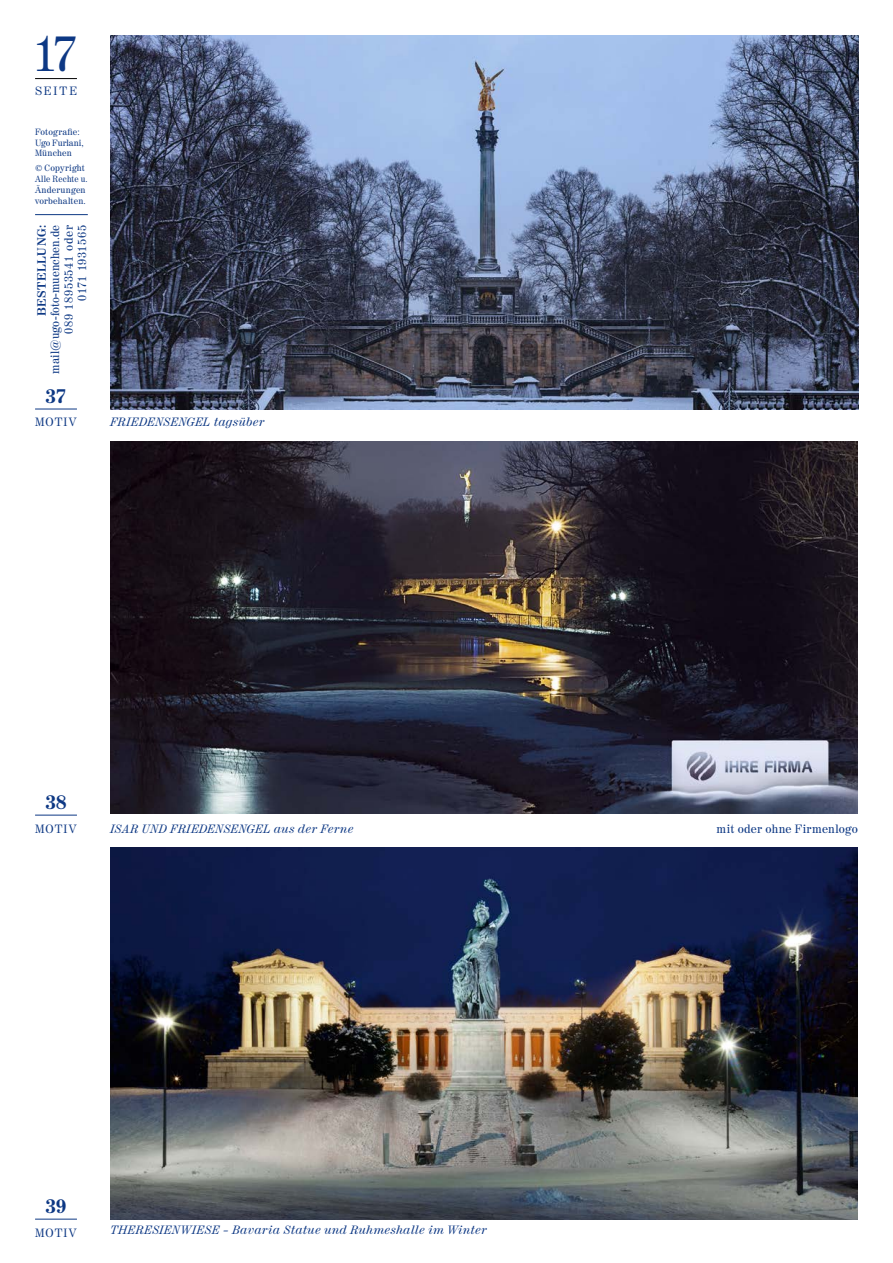
<style>
.page{position:relative;width:893px;height:1263px;background:#fff}
.page>*{position:absolute;margin:0;border:0;box-sizing:border-box;transform-origin:0 0}
.t1{font:49.5px "Century 725 BT";color:#0d3884}
.t2{font:700 19.5px "Century 725 BT";color:#0d3884}
.t3{font:italic 12px "Century 725 BT";letter-spacing:.02em;color:#0d3884}
.t4{font:12px/13.5px "Century 725 BT";letter-spacing:.04em;color:#0d3884;text-align:right}
.t5{font:12px "Century 725 BT";letter-spacing:.02em;color:#0d3884}
.t6{font:700 12px "Century 725 BT";letter-spacing:.04em;color:#0d3884}
.t7{font:9px/10.8px "Century 725 BT";letter-spacing:.015em;color:#0d3884}
</style>
<div class="page">
<hr style="left:35px;top:78px;width:42px;height:1px;background:#000">
<hr style="left:35px;top:214px;width:53px;height:1px;background:#0d3884">
<hr style="left:35px;top:409px;width:42px;height:1px;background:#0d3884">
<hr style="left:35px;top:815px;width:42px;height:1px;background:#0d3884">
<hr style="left:35px;top:1219px;width:42px;height:1px;background:#0d3884">
<img style="left:111px;top:35px;width:748px;height:374px">
<img style="left:111px;top:847px;width:747px;height:372px">
<img style="left:111px;top:441px;width:747px;height:372px">
<h1 class="t1" style="left:33px;top:23px;width:46px">17</h1>
<p class="t4" style="left:35px;top:84px;width:44px">SEITE</p>
<p class="t7" style="left:35px;top:126px;width:50px">Fotografie:<br>Ugo Furlani,<br>München</p>
<p class="t7" style="left:35px;top:163px;width:54px">© Copyright<br>Alle Rechte u.<br>Änderungen vorbehalten.</p>
<p class="t6" style="left:34px;top:316px;width:92px;rotate:-90deg">BESTELLUNG:</p>
<p class="t4" style="left:48px;top:374px;width:150px;rotate:-90deg">mail@ugo-foto-muenchen.de<br>089 18953541 oder<br>0171 1931565</p>
<h2 class="t2" style="left:46px;top:384px;width:22px">37</h2>
<p class="t4" style="left:35px;top:415px;width:43px">MOTIV</p>
<p class="t3" style="left:111px;top:415px;width:156px">FRIEDENSENGEL tagsüber</p>
<h2 class="t2" style="left:46px;top:790px;width:22px">38</h2>
<p class="t4" style="left:35px;top:821px;width:43px">MOTIV</p>
<p class="t3" style="left:111px;top:821px;width:245px">ISAR UND FRIEDENSENGEL aus der Ferne</p>
<p class="t5" style="left:717px;top:821px;width:143px">mit oder ohne Firmenlogo</p>
<h2 class="t2" style="left:46px;top:1194px;width:22px">39</h2>
<p class="t4" style="left:35px;top:1225px;width:43px">MOTIV</p>
<p class="t3" style="left:111px;top:1223px;width:378px">THERESIENWIESE – Bavaria Statue und Ruhmeshalle im Winter</p>
</div>
